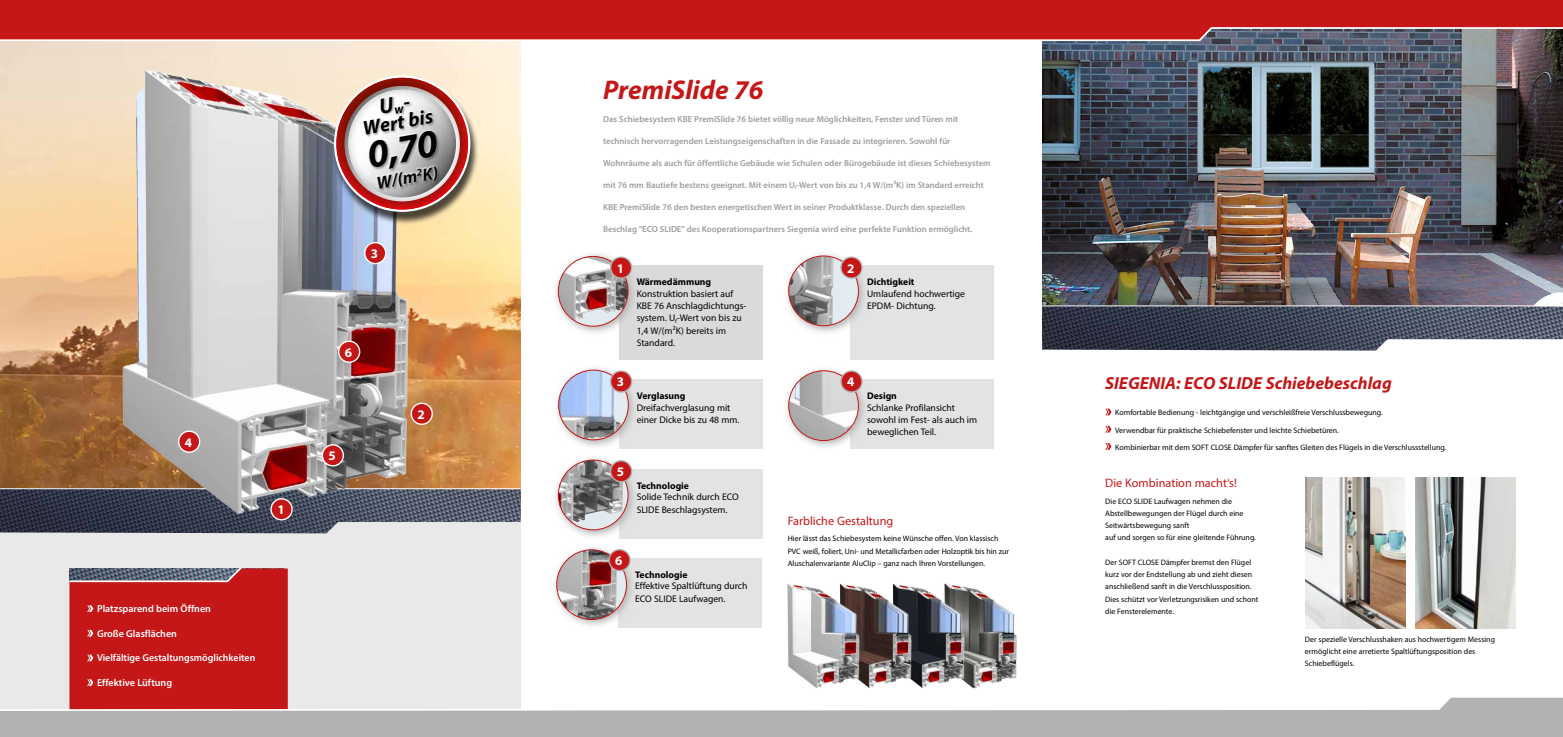
<style>
.page{position:relative;width:1563px;height:737px;background:#fff}
.page>*{position:absolute;margin:0;border:0;box-sizing:border-box;transform-origin:0 0}
.t1{font:italic 700 39.38px "Myriad Pro";color:#000}
.t2{font:italic 700 27.12px "Myriad Pro";color:#c51718}
.t3{font:italic 700 20.12px "Myriad Pro";color:#000}
.t4{font:italic 700 17.5px "Myriad Pro";color:#c51718}
.t5{font:italic 700 17.5px "Myriad Pro";color:#000}
.t6{font:700 13.12px "Myriad Pro";color:#fff}
.t7{font:12.25px "Myriad Pro";color:#c51718}
.t8{font:600 10.06px "Myriad Pro";color:#fff}
.t9{font:9.62px/12.2px "Myriad Pro";color:#000}
.t10{font:700 9.62px "Myriad Pro";color:#000}
.t11{font:600 8.75px "Myriad Pro";color:#9d9d9c}
.t12{font:7.88px/12.2px "Myriad Pro";color:#000}
</style>
<div class="page">
<img style="left:988px;top:596px;width:29px;height:88px">
<img style="left:935px;top:583px;width:53px;height:106px">
<img style="left:883px;top:583px;width:52px;height:105px">
<img style="left:761px;top:574px;width:122px;height:115px">
<img style="left:1042px;top:42px;width:521px;height:263px">
<div style="left:0;top:516px;width:521px;height:200px;background:#e9e9e9"></div>
<svg style="left:69px;top:568px;width:219px;height:127px;background:#be2123"></svg>
<svg style="left:1105px;top:408px;width:6px;height:7px"></svg>
<svg style="left:1105px;top:426px;width:6px;height:6px"></svg>
<svg style="left:1105px;top:443px;width:6px;height:7px"></svg>
<img style="left:0;top:42px;width:521px;height:446px">
<div style="left:619px;top:266px;width:144px;height:94px;background:#dadada"></div>
<div style="left:619px;top:379px;width:144px;height:70px;background:#e3e3e3"></div>
<div style="left:619px;top:469px;width:144px;height:70px;background:#e3e3e3"></div>
<div style="left:849px;top:266px;width:144px;height:94px;background:#e3e3e3"></div>
<div style="left:849px;top:379px;width:144px;height:70px;background:#e3e3e3"></div>
<svg style="left:556px;top:254px;width:82px;height:79px"></svg>
<img style="left:558px;top:256px;width:70px;height:70px;border-radius:35px">
<div style="left:558px;top:256px;width:70px;height:70px;border:1px solid #c51718;border-radius:50%"></div>
<svg style="left:556px;top:458px;width:78px;height:79px"></svg>
<img style="left:558px;top:460px;width:70px;height:70px;border-radius:35px">
<div style="left:558px;top:459px;width:70px;height:71px;border:1px solid #c51718;border-radius:50%"></div>
<div style="left:610px;top:257px;width:21px;height:21px;background:#c51718;border-radius:50%"></div>
<div style="left:610px;top:256px;width:22px;height:23px;border:1px solid #b3b2b2;border-radius:50%"></div>
<div style="left:610px;top:461px;width:21px;height:21px;background:#c51718;border-radius:50%"></div>
<div style="left:610px;top:460px;width:22px;height:22px;border:1px solid #b3b2b2;border-radius:50%"></div>
<div style="left:618px;top:558px;width:143px;height:70px;background:#e3e3e3"></div>
<svg style="left:0;top:0;width:1563px;height:42px;background:#bd2b2d"></svg>
<svg style="left:0;top:695px;width:1563px;height:42px"></svg>
<img style="left:0;top:489px;width:521px;height:44px">
<img style="left:6px;top:0;width:508px;height:534px">
<div style="left:271px;top:499px;width:21px;height:21px;background:#c51718;border-radius:50%"></div>
<div style="left:270px;top:498px;width:23px;height:22px;border:1px solid #fff;border-radius:50%"></div>
<div style="left:411px;top:403px;width:21px;height:21px;background:#c51718;border-radius:50%"></div>
<div style="left:410px;top:402px;width:23px;height:23px;border:1px solid #fff;border-radius:50%"></div>
<div style="left:322px;top:445px;width:21px;height:21px;background:#c51718;border-radius:50%"></div>
<div style="left:322px;top:444px;width:22px;height:22px;border:1px solid #fff;border-radius:50%"></div>
<div style="left:365px;top:243px;width:21px;height:20px;background:#c51718;border-radius:50%"></div>
<div style="left:364px;top:242px;width:22px;height:22px;border:1px solid #fff;border-radius:50%"></div>
<div style="left:339px;top:341px;width:21px;height:21px;background:#c51718;border-radius:50%"></div>
<div style="left:338px;top:340px;width:22px;height:23px;border:1px solid #fff;border-radius:50%"></div>
<div style="left:179px;top:431px;width:21px;height:21px;background:#c51718;border-radius:50%"></div>
<div style="left:178px;top:430px;width:22px;height:23px;border:1px solid #fff;border-radius:50%"></div>
<div style="left:332px;top:78px;width:147px;height:147px;background:#000;opacity:.7"></div>
<img style="left:1042px;top:306px;width:521px;height:44px">
<svg style="left:787px;top:254px;width:82px;height:82px"></svg>
<img style="left:789px;top:256px;width:69px;height:70px;border-radius:35px">
<div style="left:788px;top:255px;width:71px;height:71px;border:1px solid #c51718;border-radius:50%"></div>
<div style="left:841px;top:257px;width:21px;height:21px;background:#c51718;border-radius:50%"></div>
<div style="left:840px;top:256px;width:22px;height:23px;border:1px solid #b3b2b2;border-radius:50%"></div>
<svg style="left:557px;top:368px;width:77px;height:79px"></svg>
<img style="left:558px;top:370px;width:70px;height:70px;border-radius:35px">
<div style="left:558px;top:370px;width:71px;height:70px;border:1px solid #c51718;border-radius:50%"></div>
<svg style="left:787px;top:369px;width:77px;height:80px"></svg>
<img style="left:789px;top:371px;width:69px;height:69px;border-radius:35px">
<div style="left:788px;top:370px;width:71px;height:71px;border:1px solid #c51718;border-radius:50%"></div>
<div style="left:610px;top:371px;width:21px;height:21px;background:#c51718;border-radius:50%"></div>
<div style="left:610px;top:370px;width:22px;height:23px;border:1px solid #b3b2b2;border-radius:50%"></div>
<div style="left:841px;top:371px;width:21px;height:21px;background:#c51718;border-radius:50%"></div>
<div style="left:840px;top:370px;width:22px;height:23px;border:1px solid #b3b2b2;border-radius:50%"></div>
<img style="left:1305px;top:477px;width:101px;height:152px">
<img style="left:1415px;top:477px;width:100px;height:152px">
<svg style="left:555px;top:548px;width:77px;height:78px"></svg>
<img style="left:557px;top:550px;width:69px;height:69px;border-radius:35px">
<div style="left:556px;top:549px;width:71px;height:71px;border:1px solid #c51718;border-radius:50%"></div>
<div style="left:609px;top:549px;width:21px;height:21px;background:#c51718;border-radius:50%"></div>
<div style="left:608px;top:549px;width:23px;height:22px;border:1px solid #b3b2b2;border-radius:50%"></div>
<svg style="left:336px;top:78px;width:132px;height:131px"></svg>
<h3 class="t6" style="left:185px;top:433px;width:9px">4</h3>
<h3 class="t6" style="left:277px;top:501px;width:9px">1</h3>
<p class="t8" style="left:97px;top:602px;width:115px">Platzsparend beim Öffnen</p>
<p class="t8" style="left:97px;top:627px;width:81px">Große Glasflächen</p>
<p class="t8" style="left:97px;top:651px;width:160px">Vielfältige Gestaltungsmöglichkeiten</p>
<p class="t8" style="left:97px;top:676px;width:77px">Effektive Lüftung</p>
<h3 class="t3" style="left:361px;top:116px;width:72px;rotate:-10deg">Wert bis</h3>
<h1 class="t1" style="left:363px;top:130px;width:73px;rotate:-10deg">0,70</h1>
<h3 class="t5" style="left:375px;top:172px;width:64px;rotate:-10deg">W/(m<sup>2</sup>K)</h3>
<h3 class="t6" style="left:371px;top:245px;width:9px">3</h3>
<h3 class="t6" style="left:345px;top:344px;width:9px">6</h3>
<h3 class="t6" style="left:329px;top:447px;width:9px">5</h3>
<h3 class="t6" style="left:417px;top:406px;width:9px">2</h3>
<h2 class="t2" style="left:603px;top:72px;width:162px">PremiSlide 76</h2>
<p class="t11" style="left:603px;top:114px;width:357px">Das Schiebesystem KBE PremiSlide 76 bietet völlig neue Möglichkeiten, Fenster und Türen mit</p>
<p class="t11" style="left:603px;top:136px;width:349px">technisch hervorragenden Leistungseigenschaften in die Fassade zu integrieren. Sowohl für</p>
<p class="t11" style="left:603px;top:157px;width:389px">Wohnräume als auch für öffentliche Gebäude wie Schulen oder Bürogebäude ist dieses Schiebesystem</p>
<p class="t11" style="left:603px;top:179px;width:382px">mit 76 mm Bautiefe bestens geeignet. Mit einem U<sub>f</sub>-Wert von bis zu 1,4 W/(m²K) im Standard erreicht</p>
<p class="t11" style="left:603px;top:201px;width:364px">KBE PremiSlide 76 den besten energetischen Wert in seiner Produktklasse. Durch den speziellen</p>
<p class="t11" style="left:603px;top:223px;width:371px">Beschlag "ECO SLIDE" des Kooperationspartners Siegenia wird eine perfekte Funktion ermöglicht.</p>
<h3 class="t6" style="left:617px;top:259px;width:9px">1</h3>
<p class="t10" style="left:637px;top:276px;width:76px">Wärmedämmung</p>
<p class="t9" style="left:637px;top:287px;width:111px">Konstruktion basiert auf<br>KBE 76 Anschlagdichtungs&shy;system. U<sub>f</sub>-Wert von bis zu<br>1,4 W/(m²K) bereits im<br>Standard.</p>
<h3 class="t6" style="left:847px;top:259px;width:9px">2</h3>
<h3 class="t6" style="left:617px;top:373px;width:9px">3</h3>
<h3 class="t6" style="left:847px;top:373px;width:9px">4</h3>
<p class="t10" style="left:637px;top:390px;width:50px">Verglasung</p>
<p class="t9" style="left:637px;top:401px;width:104px">Dreifachverglasung mit einer Dicke bis zu 48 mm.</p>
<h3 class="t6" style="left:617px;top:463px;width:9px">5</h3>
<p class="t10" style="left:867px;top:276px;width:49px">Dichtigkeit</p>
<p class="t9" style="left:867px;top:287px;width:99px">Umlaufend hochwertige<br>EPDM- Dichtung.</p>
<p class="t10" style="left:867px;top:390px;width:31px">Design</p>
<p class="t9" style="left:867px;top:401px;width:112px">Schlanke Profilansicht sowohl im Fest- als auch im beweglichen Teil.</p>
<p class="t10" style="left:637px;top:479px;width:54px">Technologie</p>
<p class="t9" style="left:637px;top:491px;width:104px">Solide Technik durch ECO<br>SLIDE Beschlagsystem.</p>
<h3 class="t6" style="left:615px;top:552px;width:9px">6</h3>
<p class="t10" style="left:635px;top:568px;width:54px">Technologie</p>
<p class="t9" style="left:635px;top:580px;width:114px">Effektive Spaltlüftung durch<br>ECO SLIDE Laufwagen.</p>
<h3 class="t7" style="left:787px;top:513px;width:107px">Farbliche Gestaltung</h3>
<p class="t12" style="left:787px;top:532px;width:223px">Hier lässt das Schiebesystem keine Wünsche offen. Von klassisch<br>PVC weiß, foliert, Uni- und Metallicfarben oder Holzoptik bis hin zur<br>Aluschalenvariante AluClip – ganz nach Ihren Vorstellungen.</p>
<h3 class="t4" style="left:1105px;top:371px;width:288px">SIEGENIA: ECO SLIDE Schiebebeschlag</h3>
<p class="t12" style="left:1115px;top:404px;width:333px;line-height:17.2px">Komfortable Bedienung - leichtgängige und verschleißfreie Verschlussbewegung.<br>Verwendbar für praktische Schiebefenster und leichte Schiebetüren.<br>Kombinierbar mit dem SOFT CLOSE Dämpfer für sanftes Gleiten des Flügels in die Verschlussstellung.</p>
<h3 class="t7" style="left:1105px;top:475px;width:133px">Die Kombination macht‘s!</h3>
<p class="t12" style="left:1105px;top:494px;width:152px">Die ECO SLIDE Laufwagen nehmen die Abstellbewegungen der Flügel durch eine Seitwärtsbewegung sanft<br>auf und sorgen so für eine gleitende Führung.</p>
<p class="t12" style="left:1105px;top:556px;width:155px">Der SOFT CLOSE Dämpfer bremst den Flügel kurz vor der Endstellung ab und zieht diesen anschließend sanft in die Verschlussposition.<br>Dies schützt vor Verletzungsrisiken und schont die Fensterelemente.</p>
<p class="t12" style="left:1305px;top:632px;width:192px">Der spezielle Verschlusshaken aus hochwertigem Messing ermöglicht eine arretierte Spaltlüftungsposition des<br>Schiebeflügels.</p>
</div>
